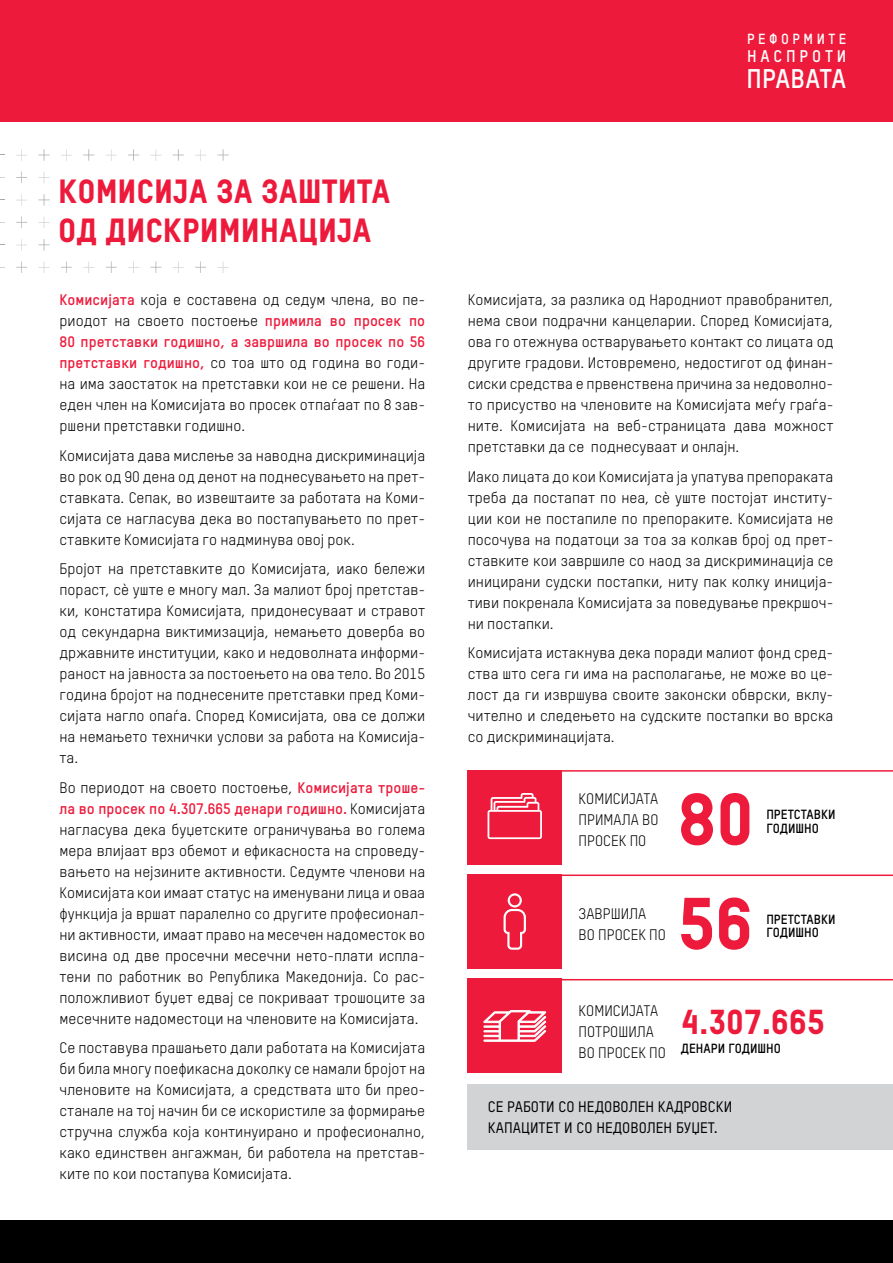
<style>
.page{position:relative;width:893px;height:1263px;background:#fff}
.page>*{position:absolute;margin:0;border:0;box-sizing:border-box;transform-origin:0 0}
.t1{font:72.15px/104.4px "Oxfam TSTARPRO Headline";color:#ed1a3b}
.t2{font:34.05px "Oxfam TSTARPRO Headline";color:#ed1a3b}
.t3{font:33px/39px "Oxfam TSTARPRO Headline";color:#ed1a3b}
.t4{font:700 26.55px "Oxfam TSTARPRO";letter-spacing:-.005em;color:#fff}
.t5{font:700 16.65px "Oxfam TSTARPRO";letter-spacing:.23em;color:#fff}
.t6{font:15px/21px "Oxfam TSTARPRO";color:#000;text-align:justify}
.t7{font:500 15px/21px "Oxfam TSTARPRO";color:#000}
.t8{font:700 14.4px "Oxfam TSTARPRO";letter-spacing:.24em;color:#fff}
.t9{font:700 13.05px/13.6px "Oxfam TSTARPRO";color:#000}
.s1{font-weight:700;color:#ed1a3b}
</style>
<div class="page">
<div style="left:0;top:0;width:893px;height:121px;background:#ed1a3b"></div>
<div style="left:0;top:1220px;width:893px;height:43px;background:#000"></div>
<svg style="left:16px;top:239px;width:11px;height:12px"></svg>
<svg style="left:16px;top:194px;width:11px;height:12px"></svg>
<svg style="left:16px;top:149px;width:11px;height:12px"></svg>
<svg style="left:61px;top:149px;width:11px;height:12px"></svg>
<svg style="left:106px;top:149px;width:11px;height:12px"></svg>
<svg style="left:150px;top:149px;width:11px;height:12px"></svg>
<svg style="left:195px;top:149px;width:11px;height:12px"></svg>
<svg style="left:38px;top:262px;width:12px;height:11px"></svg>
<svg style="left:83px;top:262px;width:11px;height:11px"></svg>
<svg style="left:128px;top:262px;width:11px;height:11px"></svg>
<svg style="left:173px;top:262px;width:11px;height:11px"></svg>
<svg style="left:217px;top:262px;width:12px;height:11px"></svg>
<svg style="left:38px;top:217px;width:12px;height:11px"></svg>
<svg style="left:38px;top:172px;width:12px;height:11px"></svg>
<svg style="left:16px;top:261px;width:11px;height:12px"></svg>
<svg style="left:61px;top:261px;width:11px;height:12px"></svg>
<svg style="left:106px;top:261px;width:11px;height:12px"></svg>
<svg style="left:150px;top:261px;width:11px;height:12px"></svg>
<svg style="left:195px;top:261px;width:11px;height:12px"></svg>
<svg style="left:38px;top:239px;width:12px;height:12px"></svg>
<svg style="left:16px;top:217px;width:11px;height:11px"></svg>
<svg style="left:38px;top:194px;width:12px;height:12px"></svg>
<svg style="left:16px;top:172px;width:11px;height:11px"></svg>
<svg style="left:38px;top:149px;width:12px;height:12px"></svg>
<svg style="left:83px;top:149px;width:11px;height:12px"></svg>
<svg style="left:128px;top:149px;width:11px;height:12px"></svg>
<svg style="left:173px;top:149px;width:11px;height:12px"></svg>
<svg style="left:217px;top:149px;width:12px;height:12px"></svg>
<div style="left:468px;top:1084px;width:425px;height:65px;background:#d1d3d4"></div>
<hr style="left:468px;top:770px;width:425px;height:2px;background:#ed1a3b">
<hr style="left:468px;top:874px;width:425px;height:2px;background:#ed1a3b">
<hr style="left:468px;top:979px;width:425px;height:1px;background:#ed1a3b">
<div style="left:468px;top:770px;width:94px;height:94px;background:#ed1a3b"></div>
<svg style="left:488px;top:793px;width:54px;height:46px"></svg>
<div style="left:468px;top:874px;width:94px;height:94px;background:#ed1a3b"></div>
<svg style="left:504px;top:893px;width:22px;height:57px"></svg>
<div style="left:468px;top:979px;width:94px;height:94px;background:#ed1a3b"></div>
<svg style="left:483px;top:1010px;width:63px;height:32px"></svg>
<h3 class="t3" style="left:58px;top:171px;width:334px">КОМИСИЈА ЗА ЗАШТИТА<br>ОД ДИСКРИМИНАЦИЈА</h3>
<p class="t6" style="left:60px;top:289px;width:367px"><span class="s1">Комисијата</span> која е составена од седум члена, во пе&shy;риодот на своето постоење <span class="s1">примила во просек по 80 претставки годишно, а завршила во просек по 56 претставки годишно,</span> со тоа што од година во годи&shy;на има заостаток на претставки кои не се решени. На еден член на Комисијата во просек отпаѓаат по 8 зав&shy;ршени претставки годишно.</p>
<p class="t6" style="left:60px;top:445px;width:367px">Комисијата дава мислење за наводна дискриминација во рок од 90 дена од денот на поднесувањето на прет&shy;ставката. Сепак, во извештаите за работата на Коми&shy;сијата се нагласува дека во постапувањето по прет&shy;ставките Комисијата го надминува овој рок.</p>
<p class="t6" style="left:60px;top:558px;width:367px">Бројот на претставките до Комисијата, иако бележи пораст, сè уште е многу мал. За малиот број претстав&shy;ки, констатира Комисијата, придонесуваат и стравот од секундарна виктимизација, немањето доверба во државните институции, како и недоволната информи&shy;раност на јавноста за постоењето на ова тело. Во 2015 година бројот на поднесените претставки пред Коми&shy;сијата нагло опаѓа. Според Комисијата, ова се должи на немањето технички услови за работа на Комисија&shy;та.</p>
<p class="t6" style="left:60px;top:777px;width:367px">Во периодот на своето постоење, <span class="s1">Комисијата троше&shy;ла во просек по 4.307.665 денари годишно.</span> Комисијата нагласува дека буџетските ограничувања во голема мера влијаат врз обемот и ефикасноста на спроведу&shy;вањето на нејзините активности. Седумте членови на Комисијата кои имаат статус на именувани лица и оваа функција ја вршат паралелно со другите професионал&shy;ни активности, имаат право на месечен надоместок во висина од две просечни месечни нето-плати испла&shy;тени по работник во Република Македонија. Со рас&shy;положливиот буџет едвај се покриваат трошоците за месечните надоместоци на членовите на Комисијата.</p>
<p class="t6" style="left:60px;top:1037px;width:367px">Се поставува прашањето дали работата на Комисијата би била многу поефикасна доколку се намали бројот на членовите на Комисијата, а средствата што би прео&shy;станале на тој начин би се искористиле за формирање стручна служба која континуирано и професионално, како единствен ангажман, би работела на претстав&shy;ките по кои постапува Комисијата.</p>
<p class="t8" style="left:747px;top:30px;width:101px">РЕФОРМИТЕ</p>
<p class="t5" style="left:747px;top:46px;width:101px">НАСПРОТИ</p>
<h3 class="t4" style="left:746px;top:62px;width:101px">ПРАВАТА</h3>
<p class="t6" style="left:468px;top:289px;width:367px">Комисијата, за разлика од Народниот правобранител, нема свои подрачни канцеларии. Според Комисијата, ова го отежнува остварувањето контакт со лицата од другите градови. Истовремено, недостигот од финан&shy;сиски средства е првенствена причина за недоволно&shy;то присуство на членовите на Комисијата меѓу граѓа&shy;ните. Комисијата на веб-страницата дава можност претставки да се поднесуваат и онлајн.</p>
<p class="t6" style="left:468px;top:466px;width:367px">Иако лицата до кои Комисијата ја упатува препораката треба да постапат по неа, сè уште постојат институ&shy;ции кои не постапиле по препораките. Комисијата не посочува на податоци за тоа за колкав број од прет&shy;ставките кои завршиле со наод за дискриминација се иницирани судски постапки, ниту пак колку иниција&shy;тиви покренала Комисијата за поведување прекршоч&shy;ни постапки.</p>
<p class="t6" style="left:468px;top:642px;width:367px">Комисијата истакнува дека поради малиот фонд сред&shy;ства што сега ги има на располагање, не може во це&shy;лост да ги извршува своите законски обврски, вклу&shy;чително и следењето на судските постапки во врска со дискриминацијата.</p>
<p class="t6" style="left:579px;top:788px;width:81px">КОМИСИЈАТА ПРИМАЛА ВО ПРОСЕК ПО</p>
<p class="t6" style="left:579px;top:903px;width:89px">ЗАВРШИЛА<br>ВО ПРОСЕК ПО</p>
<h1 class="t1" style="left:678px;top:765px;width:77px">80<br>56</h1>
<p class="t9" style="left:766px;top:807px;width:71px">ПРЕТСТАВКИ<br>ГОДИШНО</p>
<p class="t9" style="left:766px;top:912px;width:71px">ПРЕТСТАВКИ<br>ГОДИШНО</p>
<p class="t6" style="left:579px;top:1000px;width:89px;text-align:left">КОМИСИЈАТА<br>ПОТРОШИЛА<br>ВО ПРОСЕК ПО</p>
<h2 class="t2" style="left:681px;top:1001px;width:145px">4.307.665</h2>
<p class="t9" style="left:681px;top:1042px;width:101px">ДЕНАРИ ГОДИШНО</p>
<p class="t7" style="left:488px;top:1096px;width:246px">СЕ РАБОТИ СО НЕДОВОЛЕН КАДРОВСКИ<br>КАПАЦИТЕТ И СО НЕДОВОЛЕН БУЏЕТ.</p>
</div>
